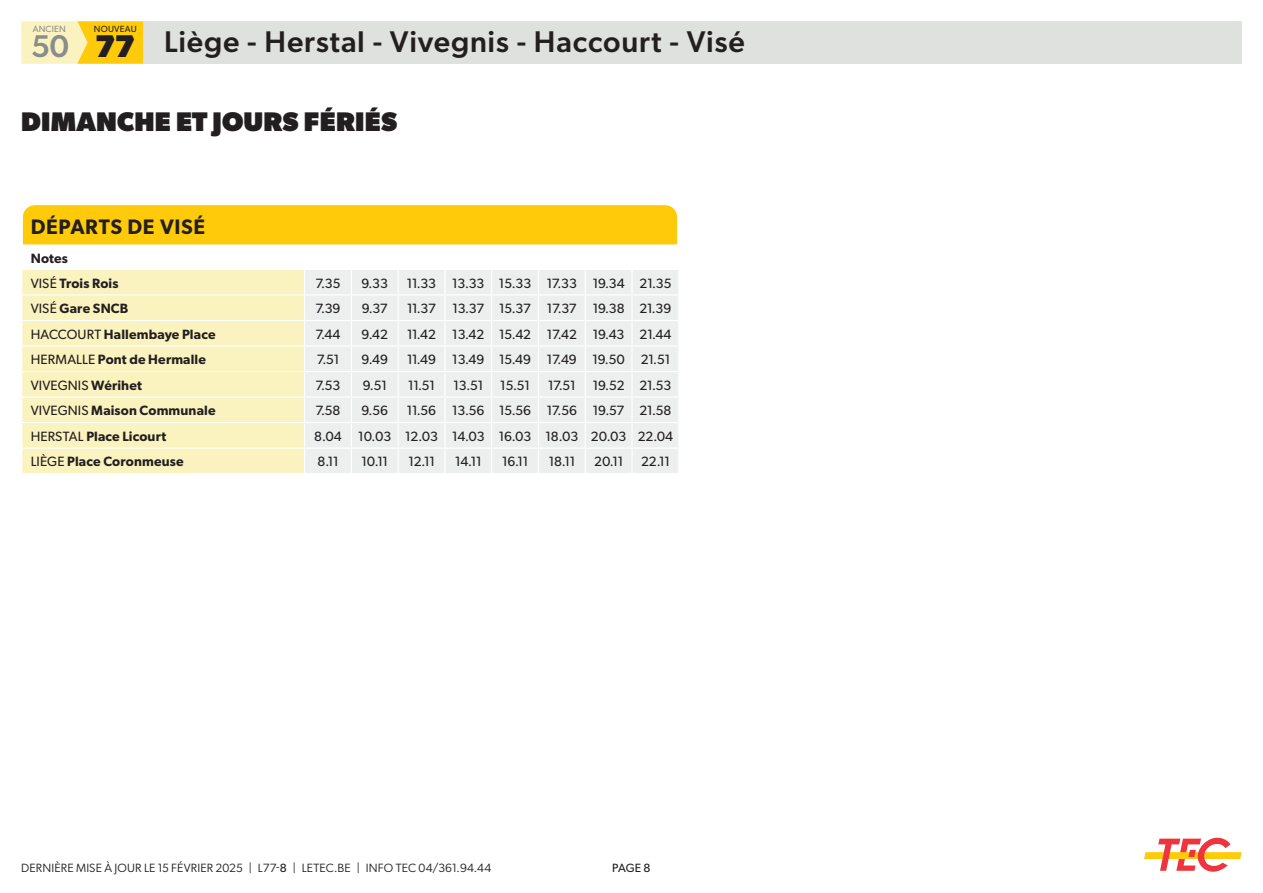
<style>
.page{position:relative;width:1263px;height:893px;background:#fff}
.page>*{position:absolute;margin:0;border:0;box-sizing:border-box;transform-origin:0 0}
.t1{font:500 31.5px "Gibson";color:#8a8d8e}
.t2{font:700 31.5px "Gibson";color:#231f20}
.t3{font:500 30px "Gibson";letter-spacing:.025em;color:#231f20}
.t4{font:800 27px "Gibson";letter-spacing:.01em;color:#231f20}
.t5{font:600 21px "Gibson";letter-spacing:.03em;color:#231f20}
.t6{font:13.5px "Gibson";color:#231f20}
.t7{font:600 13.5px "Gibson";letter-spacing:.01em;color:#231f20}
.t8{font:12px "Gibson";letter-spacing:.01em;color:#231f20}
.t9{font:12px "Gibson";color:#231f20}
.t10{font:9px "Gibson";letter-spacing:.025em;color:#231f20}
.t11{font:9px "Gibson";letter-spacing:.025em;color:#8a8d8e}
.s1{font-weight:400}
.s2{font-weight:600}
.s3{font-style:inherit}
</style>
<div class="page">
<div style="left:143px;top:21px;width:1099px;height:43px;background:#dfe1df"></div>
<div style="left:77px;top:21px;width:66px;height:43px;background:#feca0a"></div>
<svg style="left:21px;top:21px;width:67px;height:43px;background:#fbefb1"></svg>
<svg style="left:1144px;top:837px;width:98px;height:35px"></svg>
<svg style="left:22px;top:204px;width:656px;height:269px;background:#f6edc0"></svg>
<p class="t11" style="left:33px;top:23px;width:35px">ANCIEN</p>
<p class="t10" style="left:94px;top:23px;width:44px">NOUVEAU</p>
<h1 class="t2" style="left:95px;top:24px;width:42px">77</h1>
<h1 class="t1" style="left:32px;top:24px;width:39px">50</h1>
<h2 class="t3" style="left:164px;top:20px;width:582px">Liège - Herstal - Vivegnis - Haccourt - Visé</h2>
<p class="t4" style="left:21px;top:102px;width:377px">DIMANCHE ET JOURS FÉRIÉS</p>
<p class="t5" style="left:31px;top:212px;width:176px">DÉPARTS DE VISÉ</p>
<p class="t7" style="left:31px;top:249px;width:39px">Notes</p>
<p class="t7" style="left:31px;top:273px;width:89px"><span class="s1">VISÉ</span> Trois Rois</p>
<p class="t6" style="left:316px;top:274px;width:26px">7.35</p>
<p class="t6" style="left:361px;top:274px;width:28px">9.33</p>
<p class="t6" style="left:407px;top:274px;width:31px">11.33</p>
<p class="t6" style="left:452px;top:274px;width:34px">13.33</p>
<p class="t6" style="left:499px;top:274px;width:34px">15.33</p>
<p class="t6" style="left:547px;top:274px;width:32px">17.33</p>
<p class="t6" style="left:593px;top:274px;width:33px">19.34</p>
<p class="t6" style="left:639px;top:274px;width:33px">21.35</p>
<p class="t7" style="left:31px;top:299px;width:99px"><span class="s1">VISÉ</span> Gare SNCB</p>
<p class="t6" style="left:315px;top:299px;width:27px">7.39</p>
<p class="t6" style="left:362px;top:299px;width:28px">9.37</p>
<p class="t6" style="left:407px;top:299px;width:30px">11.37</p>
<p class="t6" style="left:452px;top:299px;width:33px">13.37</p>
<p class="t6" style="left:499px;top:299px;width:33px">15.37</p>
<p class="t6" style="left:547px;top:299px;width:31px">17.37</p>
<p class="t6" style="left:593px;top:299px;width:33px">19.38</p>
<p class="t6" style="left:639px;top:299px;width:34px">21.39</p>
<p class="t7" style="left:31px;top:324px;width:186px"><span class="s1">HACCOURT</span> Hallembaye Place</p>
<p class="t6" style="left:316px;top:325px;width:26px">7.44</p>
<p class="t6" style="left:362px;top:325px;width:28px">9.42</p>
<p class="t6" style="left:407px;top:325px;width:30px">11.42</p>
<p class="t6" style="left:452px;top:325px;width:34px">13.42</p>
<p class="t6" style="left:499px;top:325px;width:33px">15.42</p>
<p class="t6" style="left:547px;top:325px;width:31px">17.42</p>
<p class="t6" style="left:593px;top:325px;width:33px">19.43</p>
<p class="t6" style="left:639px;top:325px;width:33px">21.44</p>
<p class="t7" style="left:31px;top:350px;width:177px"><span class="s1">HERMALLE</span> Pont de Hermalle</p>
<p class="t6" style="left:317px;top:350px;width:24px">7.51</p>
<p class="t6" style="left:362px;top:350px;width:28px">9.49</p>
<p class="t6" style="left:407px;top:350px;width:31px">11.49</p>
<p class="t6" style="left:452px;top:350px;width:34px">13.49</p>
<p class="t6" style="left:499px;top:350px;width:33px">15.49</p>
<p class="t6" style="left:547px;top:350px;width:31px">17.49</p>
<p class="t6" style="left:592px;top:350px;width:34px">19.50</p>
<p class="t6" style="left:641px;top:350px;width:31px">21.51</p>
<p class="t6" style="left:31px;top:376px;width:113px">VIVEGNIS <span class="s2">Wérihet</span></p>
<p class="t6" style="left:315px;top:376px;width:26px">7.53</p>
<p class="t6" style="left:363px;top:376px;width:25px">9.51</p>
<p class="t6" style="left:408px;top:376px;width:28px">11.51</p>
<p class="t6" style="left:453px;top:376px;width:31px">13.51</p>
<p class="t6" style="left:500px;top:376px;width:31px">15.51</p>
<p class="t6" style="left:548px;top:376px;width:29px">17.51</p>
<p class="t6" style="left:593px;top:376px;width:33px">19.52</p>
<p class="t6" style="left:639px;top:376px;width:33px">21.53</p>
<p class="t7" style="left:31px;top:401px;width:186px"><span class="s1">VIVEGNIS</span> Maison Communale</p>
<p class="t6" style="left:315px;top:401px;width:26px">7.58</p>
<p class="t6" style="left:362px;top:401px;width:28px">9.56</p>
<p class="t6" style="left:407px;top:401px;width:31px">11.56</p>
<p class="t6" style="left:452px;top:401px;width:34px">13.56</p>
<p class="t6" style="left:499px;top:401px;width:34px">15.56</p>
<p class="t6" style="left:547px;top:401px;width:32px">17.56</p>
<p class="t6" style="left:593px;top:401px;width:33px">19.57</p>
<p class="t6" style="left:639px;top:401px;width:33px">21.58</p>
<p class="t7" style="left:31px;top:426px;width:137px"><span class="s1">HERSTAL</span> Place Licourt</p>
<p class="t6" style="left:314px;top:427px;width:29px">8.04</p>
<p class="t6" style="left:358px;top:427px;width:34px">10.03</p>
<p class="t6" style="left:405px;top:427px;width:34px">12.03</p>
<p class="t6" style="left:452px;top:427px;width:34px">14.03</p>
<p class="t6" style="left:499px;top:427px;width:34px">16.03</p>
<p class="t6" style="left:545px;top:427px;width:34px">18.03</p>
<p class="t6" style="left:591px;top:427px;width:37px">20.03</p>
<p class="t6" style="left:638px;top:427px;width:37px">22.04</p>
<p class="t7" style="left:31px;top:452px;width:154px"><span class="s1">LIÈGE</span> Place Coronmeuse</p>
<p class="t6" style="left:317px;top:452px;width:23px">8.11</p>
<p class="t6" style="left:362px;top:452px;width:28px">10.11</p>
<p class="t6" style="left:408px;top:452px;width:28px">12.11</p>
<p class="t6" style="left:455px;top:452px;width:28px">14.11</p>
<p class="t6" style="left:502px;top:452px;width:28px">16.11</p>
<p class="t6" style="left:549px;top:452px;width:28px">18.11</p>
<p class="t6" style="left:594px;top:452px;width:30px">20.11</p>
<p class="t6" style="left:641px;top:452px;width:30px">22.11</p>
<p class="t8" style="left:21px;top:859px;width:472px">DERNIÈRE MISE À JOUR LE 15 FÉVRIER 2025 | L77-<span class="s3">8</span> | LETEC.BE | INFO TEC 04/361.94.44</p>
<p class="t9" style="left:612px;top:859px;width:40px">PAGE 8</p>
</div>
